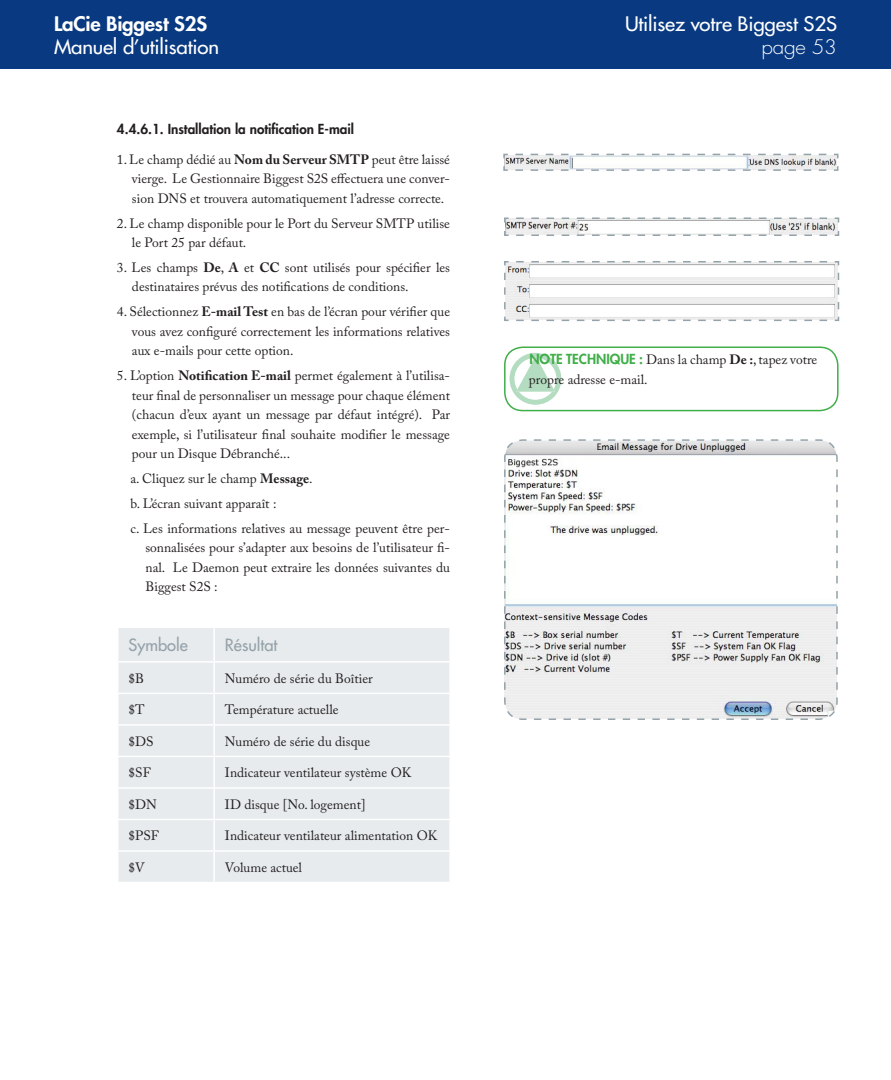
<style>
.page{position:relative;width:891px;height:1080px;background:#fff}
.page>*{position:absolute;margin:0;border:0;box-sizing:border-box;transform-origin:0 0}
.t1{font:19.5px "Futura";letter-spacing:-.01em;color:#fff;scale:1.05 1}
.t2{font:800 19.5px "Futura";letter-spacing:-.01em;color:#fff;scale:1.05 1}
.t3{font:300 19.5px "Futura";color:#fff;scale:1.05 1}
.t4{font:16.5px "Futura";color:#94a2aa}
.t5{font:13.5px/19.5px "Adobe Caslon Pro";color:#231f20;text-align:justify}
.t6{font:800 13.5px "Futura";color:#231f20}
.t7{font:800 13.5px "Futura";color:#40ae49}
.s1{font-weight:700}
.s2{font-family:"Futura";font-weight:800;color:#40ae49}
</style>
<div class="page">
<div style="left:0;top:0;width:891px;height:69px;background:#083981"></div>
<svg style="left:503px;top:153px;width:336px;height:18px"></svg>
<svg style="left:504px;top:217px;width:336px;height:19px"></svg>
<svg style="left:504px;top:261px;width:336px;height:60px"></svg>
<svg style="left:510px;top:353px;width:51px;height:52px"></svg>
<div style="left:504px;top:346px;width:335px;height:65px;border:2px solid #40ae49;border-radius:18px"></div>
<svg style="left:504px;top:439px;width:334px;height:281px"></svg>
<div style="left:118px;top:628px;width:331px;height:254px;background:#e7ebed"></div>
<hr style="left:213px;top:628px;width:2px;height:33px;background:#fff">
<hr style="left:117px;top:661px;width:97px;height:2px;background:#fff">
<hr style="left:214px;top:661px;width:237px;height:2px;background:#fff">
<hr style="left:213px;top:663px;width:2px;height:30px;background:#fff">
<hr style="left:117px;top:693px;width:97px;height:1px;background:#fff">
<hr style="left:214px;top:693px;width:237px;height:1px;background:#fff">
<hr style="left:213px;top:694px;width:2px;height:30px;background:#fff">
<hr style="left:117px;top:724px;width:97px;height:2px;background:#fff">
<hr style="left:214px;top:724px;width:237px;height:2px;background:#fff">
<hr style="left:213px;top:726px;width:2px;height:30px;background:#fff">
<hr style="left:117px;top:756px;width:97px;height:1px;background:#fff">
<hr style="left:214px;top:756px;width:237px;height:1px;background:#fff">
<hr style="left:213px;top:757px;width:2px;height:30px;background:#fff">
<hr style="left:117px;top:787px;width:97px;height:2px;background:#fff">
<hr style="left:214px;top:787px;width:237px;height:2px;background:#fff">
<hr style="left:213px;top:789px;width:2px;height:30px;background:#fff">
<hr style="left:117px;top:819px;width:97px;height:1px;background:#fff">
<hr style="left:214px;top:819px;width:237px;height:1px;background:#fff">
<hr style="left:213px;top:820px;width:2px;height:30px;background:#fff">
<hr style="left:117px;top:850px;width:97px;height:2px;background:#fff">
<hr style="left:214px;top:850px;width:237px;height:2px;background:#fff">
<hr style="left:213px;top:852px;width:2px;height:30px;background:#fff">
<h1 class="t1" style="left:625px;top:11px;width:203px">Utilisez votre Biggest S2S</h1>
<h1 class="t2" style="left:54px;top:10px;width:147px">LaCie Biggest S2S</h1>
<h1 class="t1" style="left:54px;top:34px;width:159px">Manuel d’utilisation</h1>
<h1 class="t3" style="left:762px;top:34px;width:60px">page 53</h1>
<p class="t6" style="left:117px;top:120px;width:239px">4.4.6.1. Installation la notification E-mail</p>
<p class="t5" style="left:132px;top:149px;width:320px;text-indent:-15px">1. Le champ dédié au <span class="s1">Nom du Serveur SMTP</span> peut être laissé vierge. Le Gestionnaire Biggest S2S effectuera une conver&shy;sion DNS et trouvera automatiquement l’adresse correcte.</p>
<p class="t5" style="left:132px;top:213px;width:320px;text-indent:-15px">2. Le champ disponible pour le Port du Serveur SMTP utilise le Port 25 par défaut.</p>
<p class="t5" style="left:132px;top:258px;width:320px;text-indent:-15px">3. Les champs <span class="s1">De</span>, <span class="s1">A</span> et <span class="s1">CC</span> sont utilisés pour spécifier les destinataires prévus des notifications de conditions.</p>
<p class="t5" style="left:132px;top:302px;width:320px;text-indent:-15px">4. Sélectionnez <span class="s1">E-mailTest</span> en bas de l’écran pour vérifier que vous avez configuré correctement les informations relatives aux e-mails pour cette option.</p>
<p class="t5" style="left:132px;top:366px;width:320px;text-indent:-15px">5. L’option <span class="s1">Notification E-mail</span> permet également à l’utilisa&shy;teur final de personnaliser un message pour chaque élément (chacun d’eux ayant un message par défaut intégré). Par exemple, si l’utilisateur final souhaite modifier le message pour un Disque Débranché...</p>
<p class="t5" style="left:130px;top:466px;width:321px;line-height:24.9px;text-align:left">a. Cliquez sur le champ <span class="s1">Message</span>.<br>b. L’écran suivant apparaît :<br>c. Les informations relatives au message peuvent être per-</p>
<p class="t5" style="left:145px;top:538px;width:306px">sonnalisées pour s’adapter aux besoins de l’utilisateur fi&shy;nal. Le Daemon peut extraire les données suivantes du Biggest S2S :</p>
<p class="t4" style="left:129px;top:634px;width:61px">Symbole</p>
<p class="t4" style="left:225px;top:634px;width:54px">Résultat</p>
<p class="t5" style="left:129px;top:668px;width:17px">$B</p>
<p class="t5" style="left:225px;top:668px;width:149px">Numéro de série du Boîtier</p>
<p class="t5" style="left:129px;top:700px;width:18px">$T</p>
<p class="t5" style="left:225px;top:700px;width:115px">Température actuelle</p>
<p class="t5" style="left:129px;top:731px;width:27px">$DS</p>
<p class="t5" style="left:225px;top:731px;width:147px">Numéro de série du disque</p>
<p class="t5" style="left:129px;top:763px;width:24px">$SF</p>
<p class="t5" style="left:225px;top:763px;width:188px">Indicateur ventilateur système OK</p>
<p class="t5" style="left:129px;top:794px;width:30px">$DN</p>
<p class="t5" style="left:225px;top:794px;width:142px">ID disque [No. logement]</p>
<p class="t5" style="left:129px;top:826px;width:32px">$PSF</p>
<p class="t5" style="left:225px;top:826px;width:214px">Indicateur ventilateur alimentation OK</p>
<p class="t5" style="left:129px;top:857px;width:18px">$V</p>
<p class="t5" style="left:225px;top:857px;width:79px">Volume actuel</p>
<p class="t5" style="left:529px;top:350px;width:290px;text-indent:37px"><span class="s2">tec hnique :</span> Dans la champ <span class="s1">De :</span>, tapez votre propre adresse e-mail.</p>
<p class="t7" style="left:529px;top:350px;width:19px">Note</p>
</div>
